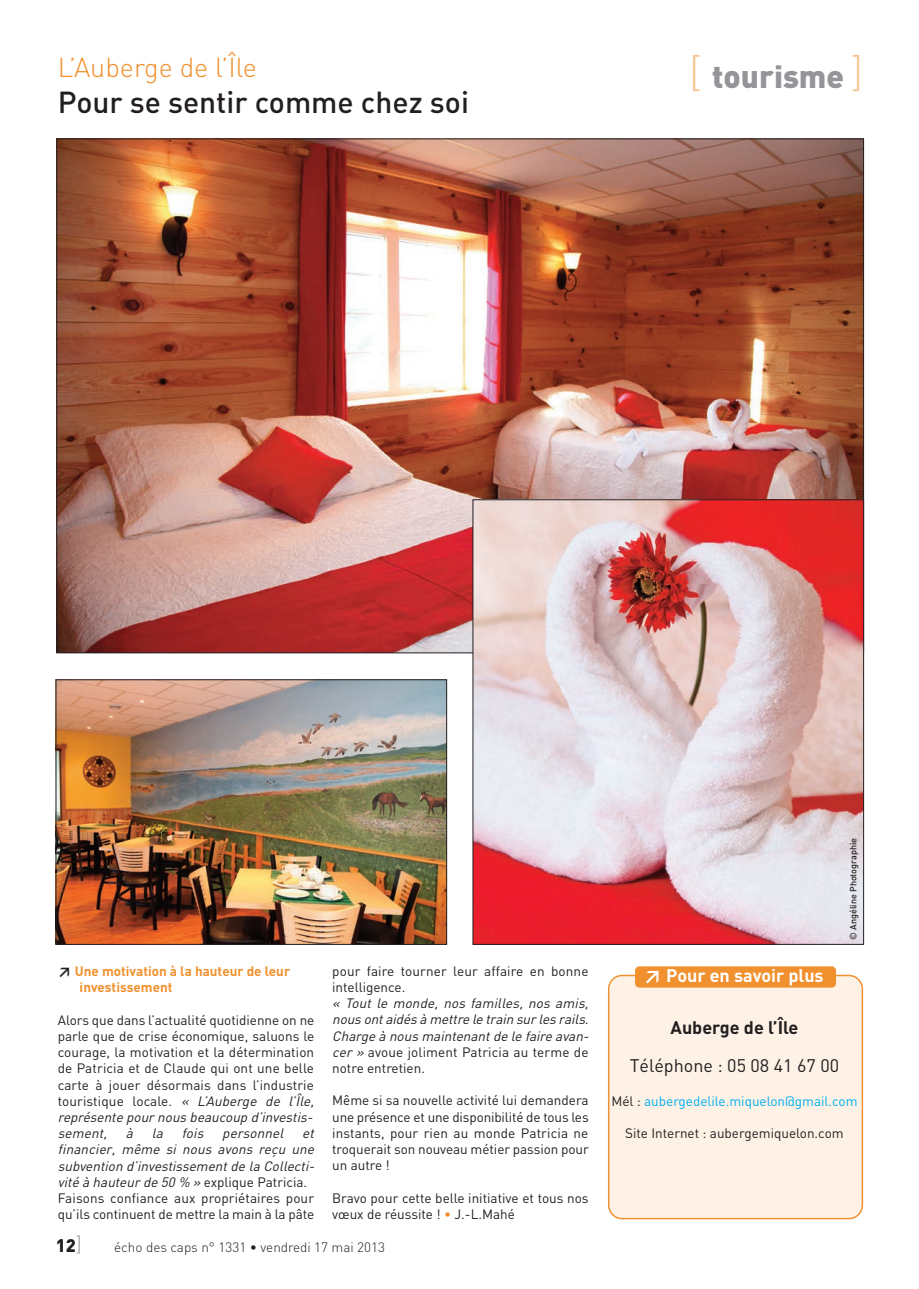
<style>
.page{position:relative;width:919px;height:1289px;background:#fff}
.page>*{position:absolute;margin:0;border:0;box-sizing:border-box;transform-origin:0 0}
.t1{font:900 31.5px "DIN";color:#939598}
.t2{font:30px "DIN Medium Alternate";color:#231f20}
.t3{font:27px "DIN Light Alternate";color:#f1902e}
.t4{font:18px "DIN";color:#231f20}
.t5{font:700 18px "DIN";color:#fff}
.t6{font:700 18px "DIN";color:#231f20}
.t7{font:900 18px "DIN";color:#231f20}
.t8{font:13.5px/16.2px "DIN";color:#231f20}
.t9{font:italic 13.5px/16.2px "DIN";color:#231f20}
.t10{font:700 13.5px/16.2px "DIN";color:#f1902e}
.t11{font:13.5px "DIN";color:#00aeef}
.t12{font:300 13.5px "DIN";color:#231f20}
.t13{font:9px "DIN Medium Alternate";color:#231f20}
.s1{font-weight:300;font-size:42px;color:#f9c48e}
.s2{color:#231f20}
.s3{font-style:italic}
.s4{font-style:normal}
.s5{color:#f1902e}
.s6{font-weight:300;font-size:21px;color:#939598}
</style>
<div class="page">
<div style="left:608px;top:974px;width:255px;height:245px;background:#fdf2e5"></div>
<div style="left:635px;top:966px;width:201px;height:21px;background:#f1902e;border-radius:4px"></div>
<img style="left:58px;top:681px;width:387px;height:261px">
<div style="left:56px;top:679px;width:391px;height:265px;border:1px solid #231f20"></div>
<img style="left:58px;top:140px;width:803px;height:511px">
<img style="left:474px;top:501px;width:387px;height:441px">
<h3 class="t3" style="left:58px;top:52px;width:201px">L’Auberge de l’Île</h3>
<h2 class="t2" style="left:58px;top:85px;width:412px">Pour se sentir comme chez soi</h2>
<h1 class="t1" style="left:689px;top:59px;width:176px"><span class="s1">[</span> tourisme <span class="s1">]</span></h1>
<p class="t10" style="left:80px;top:963px;width:212px;text-indent:-22px"><span class="s2">≥</span> Une motivation à la hauteur de leur investissement</p>
<p class="t8" style="left:58px;top:1012px;width:261px">Alors que dans l’actualité quotidienne on ne parle que de crise économique, saluons le courage, la motivation et la détermination de Patricia et de Claude qui ont une belle carte à jouer désormais dans l’industrie touristique locale. <span class="s3">« L’Auberge de l’Île, représente pour nous beaucoup d’investis&shy;sement, à la fois personnel et financier, même si nous avons reçu une subvention d’investissementde la Collecti&shy;vité à hauteur de 50 % »</span>explique Patricia.<br>Faisons confiance aux propriétaires pour qu’ils continuent de mettre la main à la pâte</p>
<p class="t8" style="left:332px;top:963px;width:258px">pour faire tourner leur affaire en bonne intelligence.</p>
<p class="t9" style="left:332px;top:995px;width:261px">« Tout le monde, nos familles, nos amis, nous ontaidés à mettre le train sur les rails.<br>Charge à nous maintenantde le faire avan&shy;cer »<span class="s4">avoue joliment Patricia au terme de notre entretien.</span></p>
<p class="t8" style="left:332px;top:1092px;width:258px;text-align:justify">Même si sa nouvelle activité lui demandera une présence et une disponibilité de tous les instants, pour rien au monde Patricia ne troquerait son nouveau métier passion pour un autre !</p>
<p class="t8" style="left:332px;top:1189px;width:258px">Bravo pour cette belle initiative et tous nos vœux de réussite ! <span class="s5">•</span> J.-L.Mahé</p>
<h3 class="t7" style="left:56px;top:1234px;width:28px">12<span class="s6">]</span></h3>
<p class="t12" style="left:114px;top:1238px;width:272px">écho des caps n° 1331 • vendredi 17 mai 2013</p>
<h3 class="t5" style="left:643px;top:965px;width:182px">≥ Pour en savoir plus</h3>
<p class="t13" style="left:848px;top:939px;width:103px;rotate:-90deg">© Angéline Photographie</p>
<h3 class="t6" style="left:670px;top:1017px;width:129px">Auberge de l’Île</h3>
<h3 class="t4" style="left:629px;top:1054px;width:211px">Téléphone : 05 08 41 67 00</h3>
<p class="t11" style="left:611px;top:1093px;width:248px"><span class="s2">Mél :</span> aubergedelile.miquelon@gmail.com</p>
<p class="t8" style="left:625px;top:1125px;width:220px">Site Internet : aubergemiquelon.com</p>
</div>
